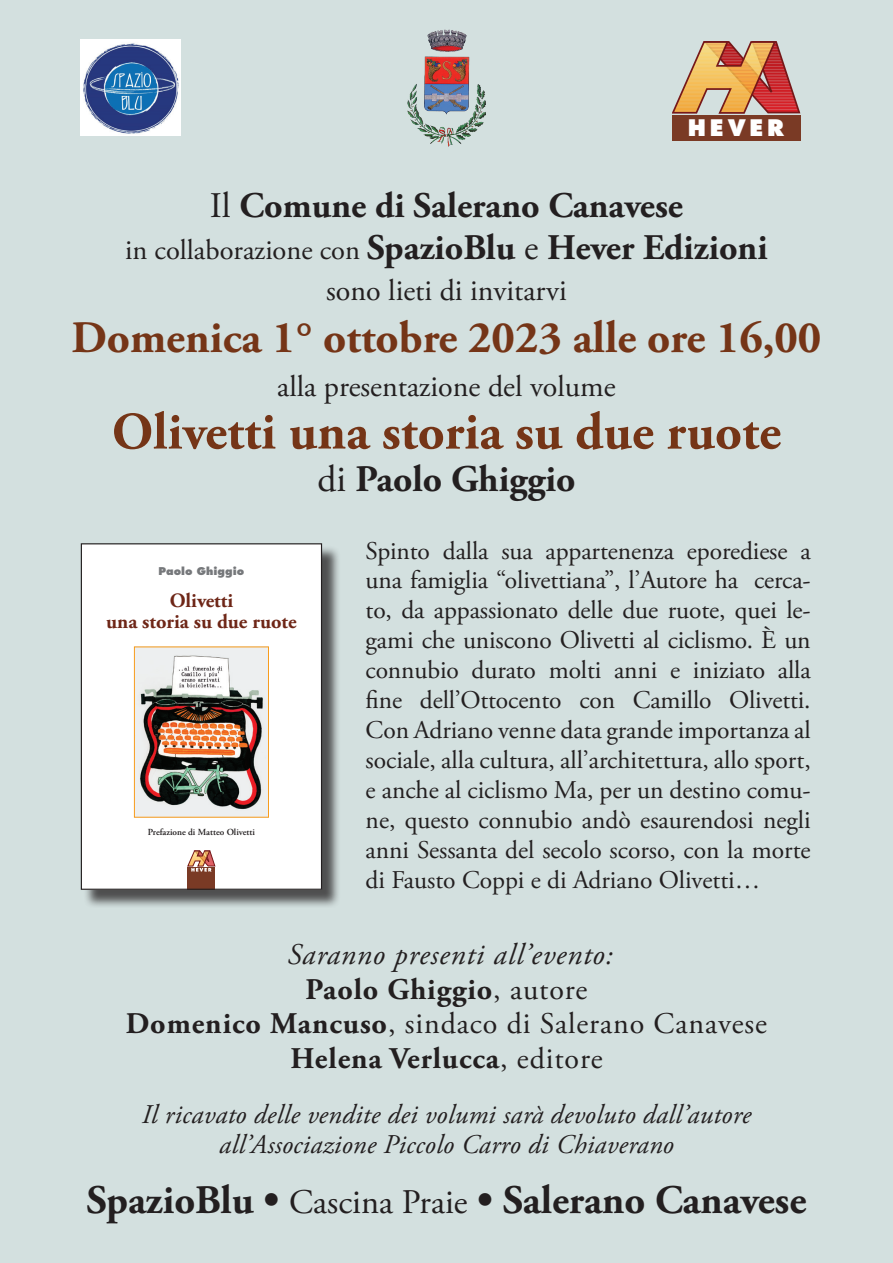
<style>
.page{position:relative;width:893px;height:1263px;background:#d3e0df}
.page>*{position:absolute;margin:0;border:0;box-sizing:border-box;transform-origin:0 0}
.t1{font:700 52.5px "Adobe Garamond Pro";color:#753517}
.t2{font:700 45px "Adobe Garamond Pro";color:#753517}
.t3{font:700 40.5px "Adobe Garamond Pro";color:#231f20}
.t4{font:700 37.5px "Adobe Garamond Pro";color:#231f20}
.t5{font:700 36px/42px "Adobe Garamond Pro";color:#231f20;text-align:center}
.t6{font:700 30px/34.5px "Adobe Garamond Pro";letter-spacing:.03em;color:#231f20;text-align:center}
.t7{font:30px "Adobe Garamond Pro";color:#231f20}
.t8{font:italic 27px/30px "Adobe Garamond Pro";letter-spacing:.01em;color:#231f20;text-align:center}
.t9{font:25.5px/29.8px "Adobe Garamond Pro";color:#231f20;text-align:justify}
.t10{font:800 22.35px "Futura";letter-spacing:.17em;color:#fff}
.t11{font:700 20.25px/20.2px "Adobe Garamond Pro";color:#6e2617;text-align:center}
.t12{font:800 10.5px "Futura";color:#76787b}
.t13{font:600 9.3px "Adobe Garamond Pro";color:#231f20}
.s1{font-weight:400}
.s2{font-weight:400;font-size:28.5px}
.s3{font-weight:400;font-style:italic}
.s4{font-weight:400;font-size:34.5px}
</style>
<div class="page">
<div style="left:83px;top:545px;width:258px;height:363px;background:#231f20;opacity:.75"></div>
<div style="left:82px;top:544px;width:239px;height:345px;background:#fff"></div>
<div style="left:188px;top:867px;width:27px;height:22px;background:#7a3a25"></div>
<svg style="left:187px;top:851px;width:28px;height:20px"></svg>
<img style="left:136px;top:649px;width:131px;height:166px">
<div style="left:134px;top:647px;width:135px;height:170px;border:1px solid #f89c1c"></div>
<div style="left:81px;top:543px;width:241px;height:347px;border:1px solid #231f20"></div>
<svg style="left:672px;top:41px;width:128px;height:73px"></svg>
<div style="left:672px;top:115px;width:128px;height:26px;background:#7a3a25"></div>
<img style="left:81px;top:40px;width:99px;height:96px">
<img style="left:407px;top:29px;width:79px;height:117px">
<p class="t10" style="left:688px;top:113px;width:98px">HEVER</p>
<h3 class="t5" style="left:125px;top:186px;width:644px"><span class="s1">Il</span> Comune di Salerano Canavese<br><span class="s2">in collaborazione con</span> SpazioBlu <span class="s1">e</span> Hever Edizioni</h3>
<p class="t7" style="left:326px;top:272px;width:242px">sono lieti di invitarvi</p>
<h2 class="t2" style="left:72px;top:312px;width:751px">Domenica 1° ottobre 2023 alle ore 16,00</h2>
<p class="t7" style="left:277px;top:368px;width:340px">alla presentazione del volume</p>
<h1 class="t1" style="left:112px;top:401px;width:671px">Olivetti una storia su due ruote</h1>
<h3 class="t4" style="left:318px;top:457px;width:259px"><span class="s1">di</span> Paolo Ghiggio</h3>
<p class="t12" style="left:159px;top:565px;width:87px">Paolo Ghiggio</p>
<p class="t11" style="left:106px;top:591px;width:192px">Olivetti<br>una storia su due ruote</p>
<p class="t13" style="left:148px;top:827px;width:109px">Prefazione di Matteo Olivetti</p>
<p class="t9" style="left:366px;top:536px;width:447px">Spinto dalla sua appartenenza eporediese a una famiglia “olivettiana”, l’Autore ha cerca&shy;to, da appassionato delle due ruote, quei le&shy;gami che uniscono Olivetti al ciclismo. È un connubio durato molti anni e iniziato alla fine dell’Ottocento con Camillo Olivetti.<br>Con Adriano venne data grande importanza al sociale, alla cultura, all’architettura, allo sport, e anche al ciclismo Ma, per un destino comu&shy;ne, questo connubio andò esaurendosi negli anni Sessanta del secolo scorso, con la morte di Fausto Coppi e di Adriano Olivetti…</p>
<p class="t6" style="left:126px;top:938px;width:642px"><span class="s3">Saranno presenti all’evento:<br></span>Paolo Ghiggio<span class="s1">, autore<br></span>Domenico Mancuso<span class="s1">, sindaco di Salerano Canavese<br></span>Helena Verlucca<span class="s1">, editore</span></p>
<p class="t8" style="left:142px;top:1100px;width:611px">Il ricavato delle vendite dei volumi sarà devoluto dall’autore all’Associazione Piccolo Carro di Chiaverano</p>
<h3 class="t3" style="left:87px;top:1176px;width:721px">SpazioBlu • <span class="s4">Cascina Praie</span> • Salerano Canavese</h3>
</div>
